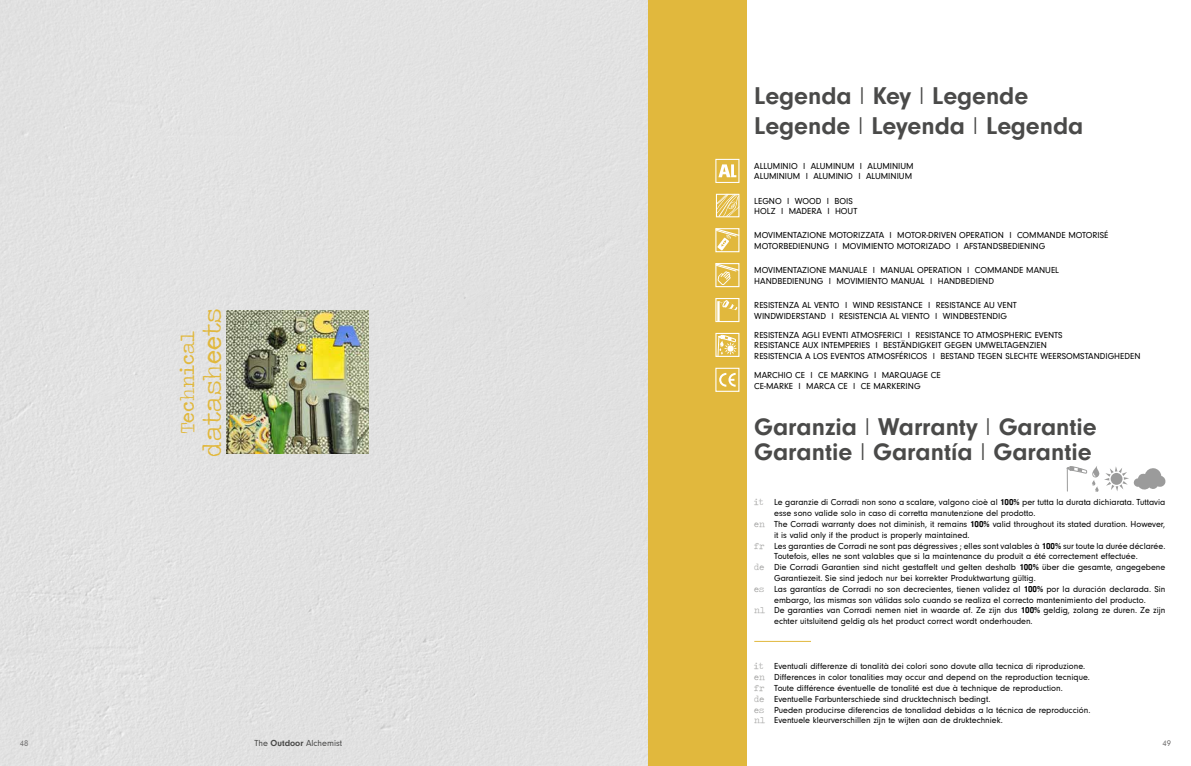
<style>
.page{position:relative;width:1191px;height:766px;background:#fff}
.page>*{position:absolute;margin:0;border:0;box-sizing:border-box;transform-origin:0 0}
.t1{font:26px "Traveling Typewriter";color:#e1b83d}
.t2{font:700 25px/30px "Neuzeit Gro T";color:#4a4a49}
.t3{font:20px "Traveling Typewriter";color:#e1b83d}
.t4{font:9px/10.8px "Neuzeit Gro T";color:#000}
.t5{font:9px "Neuzeit Gro T";color:#4a4a49}
.t6{font:8.5px "Neuzeit Gro T";color:#706f6f}
.s1{font-family:"Neuzeit Gro T Ligh";font-weight:400}
.s2{font-family:"Traveling Typewriter";color:#a8a8a7}
.s3{font-weight:700}
</style>
<div class="page">
<div style="left:0;top:0;width:648px;height:765px;background:#e2e2e2"></div>
<div style="left:648px;top:0;width:99px;height:765px;background:#e1b83d"></div>
<svg style="left:715px;top:193px;width:25px;height:25px"></svg>
<svg style="left:715px;top:158px;width:25px;height:25px"></svg>
<hr style="left:754px;top:640px;width:57px;height:1px;background:#e1b83d">
<svg style="left:1066px;top:466px;width:100px;height:26px"></svg>
<svg style="left:715px;top:263px;width:25px;height:24px"></svg>
<svg style="left:715px;top:228px;width:25px;height:25px"></svg>
<svg style="left:715px;top:367px;width:25px;height:25px"></svg>
<svg style="left:715px;top:332px;width:25px;height:25px"></svg>
<svg style="left:715px;top:298px;width:25px;height:24px"></svg>
<img style="left:227px;top:311px;width:141px;height:142px">
<h2 class="t2" style="left:754px;top:81px;width:331px">Legenda <span class="s1">I</span> Key <span class="s1">I</span> Legende<br>Legende <span class="s1">I</span> Leyenda <span class="s1">I</span> Legenda</h2>
<p class="t4" style="left:754px;top:160px;width:161px">ALLUMINIO I ALUMINUM I ALUMINIUM<br>ALUMINIUM I ALUMINIO I ALUMINIUM</p>
<p class="t4" style="left:754px;top:195px;width:104px">LEGNO I WOOD I BOIS<br>HOLZ I MADERA I HOUT</p>
<p class="t4" style="left:754px;top:230px;width:355px">MOVIMENTAZIONE MOTORIZZATA I MOTOR-DRIVEN OPERATION I COMMANDE MOTORISÉ<br>MOTORBEDIENUNG I MOVIMIENTO MOTORIZADO I AFSTANDSBEDIENING</p>
<h1 class="t1" style="left:195px;top:456px;width:150px;rotate:-90deg">datasheets</h1>
<h3 class="t3" style="left:174px;top:434px;width:105px;rotate:-90deg">Technical</h3>
<p class="t4" style="left:754px;top:265px;width:306px">MOVIMENTAZIONE MANUALE I MANUAL OPERATION I COMMANDE MANUEL<br>HANDBEDIENUNG I MOVIMIENTO MANUAL I HANDBEDIEND</p>
<p class="t4" style="left:754px;top:300px;width:264px">RESISTENZA AL VENTO I WIND RESISTANCE I RESISTANCE AU VENT<br>WINDWIDERSTAND I RESISTENCIA AL VIENTO I WINDBESTENDIG</p>
<p class="t4" style="left:754px;top:329px;width:388px">RESISTENZA AGLI EVENTI ATMOSFERICI I RESISTANCE TO ATMOSPHERIC EVENTS<br>RESISTANCE AUX INTEMPERIES I BESTÄNDIGKEIT GEGEN UMWELTAGENZIEN<br>RESISTENCIA A LOS EVENTOS ATMOSFÉRICOS I BESTAND TEGEN SLECHTE WEERSOMSTANDIGHEDEN</p>
<p class="t4" style="left:754px;top:369px;width:188px">MARCHIO CE I CE MARKING I MARQUAGE CE<br>CE-MARKE I MARCA CE I CE MARKERING</p>
<h2 class="t2" style="left:754px;top:414px;width:344px;line-height:25px">Garanzia <span class="s1">I</span> Warranty <span class="s1">I</span> Garantie<br>Garantie <span class="s1">I</span> Garantía <span class="s1">I</span> Garantie</h2>
<p class="t4" style="left:754px;top:497px;width:412px"><span class="s2">it</span> Le garanzie di Corradi non sono a scalare, valgono cioè al <span class="s3">100%</span> per tutta la durata dichiarata. Tuttavia</p>
<p class="t4" style="left:774px;top:508px;width:263px">esse sono valide solo in caso di corretta manutenzione del prodotto.</p>
<p class="t4" style="left:754px;top:518px;width:412px"><span class="s2">en</span> The Corradi warranty does not diminish, it remains <span class="s3">100%</span> valid throughout its stated duration. However,</p>
<p class="t4" style="left:774px;top:529px;width:197px">it is valid only if the product is properly maintained.</p>
<p class="t4" style="left:754px;top:540px;width:412px"><span class="s2">fr</span> Les garanties de Corradi ne sont pas dégressives ; elles sont valables à <span class="s3">100%</span> sur toute la durée déclarée.</p>
<p class="t4" style="left:774px;top:551px;width:365px">Toutefois, elles ne sont valables que si la maintenance du produit a été correctement effectuée.</p>
<p class="t4" style="left:754px;top:562px;width:412px"><span class="s2">de</span> Die Corradi Garantien sind nicht gestaffelt und gelten deshalb <span class="s3">100%</span> über die gesamte, angegebene</p>
<p class="t4" style="left:774px;top:572px;width:263px">Garantiezeit. Sie sind jedoch nur bei korrekter Produktwartung gültig.</p>
<p class="t4" style="left:754px;top:583px;width:412px"><span class="s2">es</span> Las garantías de Corradi no son decrecientes, tienen validez al <span class="s3">100%</span> por la duración declarada. Sin</p>
<p class="t4" style="left:774px;top:594px;width:373px">embargo, las mismas son válidas solo cuando se realiza el correcto mantenimiento del producto.</p>
<p class="t4" style="left:754px;top:605px;width:412px"><span class="s2">nl</span> De garanties van Corradi nemen niet in waarde af. Ze zijn dus <span class="s3">100%</span> geldig, zolang ze duren. Ze zijn</p>
<p class="t4" style="left:774px;top:616px;width:260px">echter uitsluitend geldig als het product correct wordt onderhouden.</p>
<p class="t4" style="left:754px;top:661px;width:338px"><span class="s2">it</span> Eventuali differenze di tonalità dei colori sono dovute alla tecnica di riproduzione. <span class="s2">en</span> Differences in color tonalities may occur and depend on the reproduction tecnique. <span class="s2">fr</span> Toute différence éventuelle de tonalité est due à technique de reproduction.<br><span class="s2">de</span> Eventuelle Farbunterschiede sind drucktechnisch bedingt.<br><span class="s2">es</span> Pueden producirse diferencias de tonalidad debidas a la técnica de reproducción. <span class="s2">nl</span> Eventuele kleurverschillen zijn te wijten aan de druktechniek.</p>
<p class="t6" style="left:20px;top:738px;width:10px">48</p>
<p class="t5" style="left:254px;top:737px;width:89px">The <span class="s3">Outdoor</span> Alchemist</p>
<p class="t6" style="left:1162px;top:738px;width:10px">49</p>
</div>
